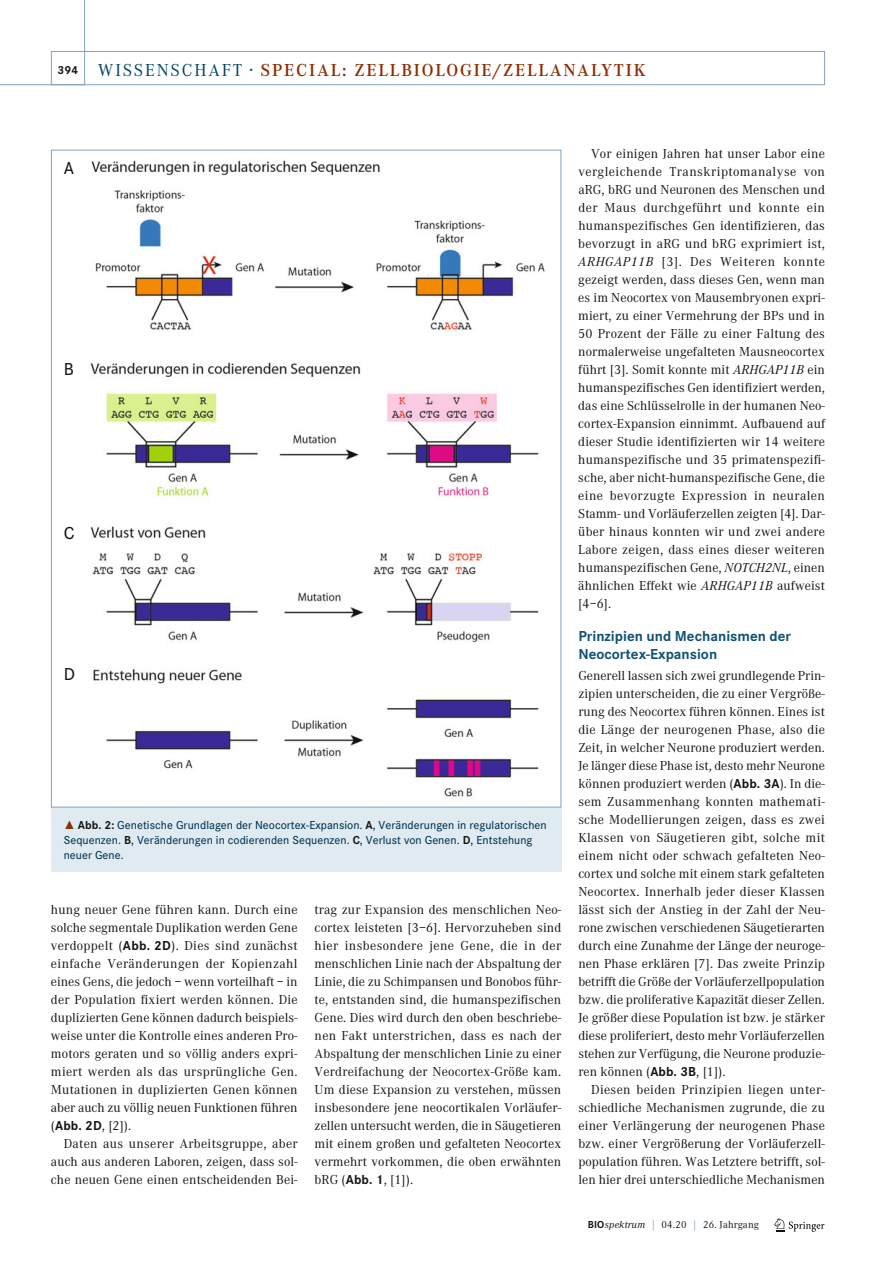
<style>
.page{position:relative;width:893px;height:1263px;background:#fff}
.page>*{position:absolute;margin:0;border:0;box-sizing:border-box;transform-origin:0 0}
.t1{font:600 18px "Corporate A";letter-spacing:.1em;color:#8d2d00}
.t2{font:500 18px "Corporate S";color:#131413}
.t3{font:700 15px/18px "Corporate S";color:#115273}
.t4{font:13.5px/18px "Corporate A";letter-spacing:.005em;color:#131413;text-align:justify}
.t5{font:500 12px/15px "Corporate S";letter-spacing:.005em;color:#003252}
.t6{font:10.5px "Corporate A";letter-spacing:.015em;color:#131413}
.s1{font-family:"Corporate S";font-weight:700;font-size:12px;color:#131413}
.s2{font-weight:400;color:#004264}
.s3{font-family:"The Sans Expert";font-weight:400;color:#8d2d00}
.s4{font-weight:700;color:#131413}
.s5{font-family:"Corporate S";font-weight:700}
.s6{font-style:italic}
.s7{color:#658ba6}
</style>
<div class="page">
<svg style="left:774px;top:1218px;width:50px;height:14px"></svg>
<div style="left:51px;top:807px;width:510px;height:65px;background:#dfebf1"></div>
<img style="left:90px;top:160px;width:455px;height:637px">
<svg style="left:0;top:0;width:85px;height:85px"></svg>
<div style="left:51px;top:51px;width:774px;height:34px;border:1px solid #84a2ba"></div>
<h1 class="t1" style="left:58px;top:63px;width:590px"><span class="s1">394</span> <span class="s2">WISSENSCHAFT ·</span> SPECIAL: ZELLBIOLOGIE/ZELLANALYTIK</h1>
<h1 class="t2" style="left:64px;top:162px;width:12px">A</h1>
<h1 class="t2" style="left:64px;top:363px;width:12px">B</h1>
<h1 class="t2" style="left:64px;top:526px;width:12px">C</h1>
<h1 class="t2" style="left:64px;top:667px;width:13px">D</h1>
<p class="t5" style="left:64px;top:819px;width:484px"><span class="s3">˚</span> <span class="s4">Abb. 2:</span> Genetische Grundlagen der Neocortex-Expansion. <span class="s4">A</span>, Veränderungen in regulatorischen<br>Sequenzen. <span class="s4">B</span>, Veränderungen in codierenden Sequenzen. <span class="s4">C</span>, Verlust von Genen. <span class="s4">D</span>, Entstehung neuer Gene.</p>
<p class="t4" style="left:51px;top:902px;width:248px">hung neuer Gene führen kann. Durch eine solche segmentale Duplikation werden Gene verdoppelt (<span class="s5">Abb. 2D</span>). Dies sind zunächst einfache Veränderungen der Kopienzahl eines Gens, die jedoch – wenn vorteilhaft – in der Population fixiert werden können. Die duplizierten Gene können dadurch beispiels&shy;weise unter die Kontrolle eines anderen Pro&shy;motors geraten und so völlig anders expri&shy;miert werden als das ursprüngliche Gen.<br>Mutationen in duplizierten Genen können aber auch zu völlig neuen Funktionen führen (<span class="s5">Abb. 2D</span>, [2]).</p>
<p class="t4" style="left:51px;top:1136px;width:248px;text-indent:13px">Daten aus unserer Arbeitsgruppe, aber auch aus anderen Laboren, zeigen, dass sol&shy;che neuen Gene einen entscheidenden Bei-</p>
<p class="t4" style="left:315px;top:902px;width:248px">trag zur Expansion des menschlichen Neo&shy;cortex leisteten [3–6]. Hervorzuheben sind hier insbesondere jene Gene, die in der menschlichen Linie nach der Abspaltung der Linie, die zu Schimpansen und Bonobos führ&shy;te, entstanden sind, die humanspezifischen Gene. Dies wird durch den oben beschriebe&shy;nen Fakt unterstrichen, dass es nach der Abspaltung der menschlichen Linie zu einer Verdreifachung der Neocortex-Größe kam.<br>Um diese Expansion zu verstehen, müssen insbesondere jene neocortikalen Vorläufer&shy;zellen untersucht werden, die in Säugetieren mit einem großen und gefalteten Neocortex vermehrt vorkommen, die oben erwähnten bRG (<span class="s5">Abb. 1</span>, [1]).</p>
<p class="t4" style="left:578px;top:146px;width:248px;text-indent:13px">Vor einigen Jahren hat unser Labor eine vergleichende Transkriptomanalyse von aRG, bRG und Neuronen des Menschen und der Maus durchgeführt und konnte ein humanspezifisches Gen identifizieren, das bevorzugt in aRG und bRG exprimiert ist, <span class="s6">ARHGAP11B</span> [3]. Des Weiteren konnte gezeigt werden, dass dieses Gen, wenn man es im Neocortex von Mausembryonen expri&shy;miert, zu einer Vermehrung der BPs und in 50 Prozent der Fälle zu einer Faltung des normalerweise ungefalteten Mausneocortex führt [3]. Somit konnte mit <span class="s6">ARHGAP11B</span> ein humanspezifisches Gen identifiziert werden, das eine Schlüsselrolle in der humanen Neo&shy;cortex-Expansion einnimmt. Aufbauend auf dieser Studie identifizierten wir 14 weitere humanspezifische und 35 primatenspezifi&shy;sche, aber nicht-humanspezifische Gene, die eine bevorzugte Expression in neuralen Stamm- und Vorläuferzellen zeigten [4]. Dar&shy;über hinaus konnten wir und zwei andere Labore zeigen, dass eines dieser weiteren humanspezifischen Gene, <span class="s6">NOTCH2NL</span>, einen ähnlichen Effekt wie <span class="s6">ARHGAP11B</span> aufweist [4–6].</p>
<p class="t3" style="left:578px;top:629px;width:214px">Prinzipien und Mechanismen der<br>Neocortex-Expansion</p>
<p class="t4" style="left:578px;top:668px;width:248px">Generell lassen sich zwei grundlegende Prin&shy;zipien unterscheiden, die zu einer Vergröße&shy;rung des Neocortex führen können. Eines ist die Länge der neurogenen Phase, also die Zeit, in welcher Neurone produziert werden.<br>Je länger diese Phase ist, desto mehr Neurone können produziert werden (<span class="s5">Abb. 3A</span>). In die&shy;sem Zusammenhang konnten mathemati&shy;sche Modellierungen zeigen, dass es zwei Klassen von Säugetieren gibt, solche mit einem nicht oder schwach gefalteten Neo&shy;cortex und solche mit einem stark gefalteten Neocortex. Innerhalb jeder dieser Klassen lässt sich der Anstieg in der Zahl der Neu&shy;rone zwischen verschiedenen Säugetierarten durch eine Zunahme der Länge der neuroge&shy;nen Phase erklären [7]. Das zweite Prinzip betrifft die Größe der Vorläuferzellpopulation bzw. die proliferative Kapazität dieser Zellen.<br>Je größer diese Population ist bzw. je stärker diese proliferiert, desto mehr Vorläuferzellen stehen zur Verfügung, die Neurone produzie&shy;ren können (<span class="s5">Abb. 3B</span>, [1]).</p>
<p class="t4" style="left:578px;top:1082px;width:248px;text-indent:13px">Diesen beiden Prinzipien liegen unter&shy;schiedliche Mechanismen zugrunde, die zu einer Verlängerung der neurogenen Phase bzw. einer Vergrößerung der Vorläuferzell&shy;population führen. Was Letztere betrifft, sol&shy;len hier drei unterschiedliche Mechanismen</p>
<p class="t6" style="left:588px;top:1221px;width:173px"><span class="s5">BIO</span><span class="s6">spektrum</span> <span class="s7">|</span> 04.20 <span class="s7">|</span> 26. Jahrgang</p>
</div>
